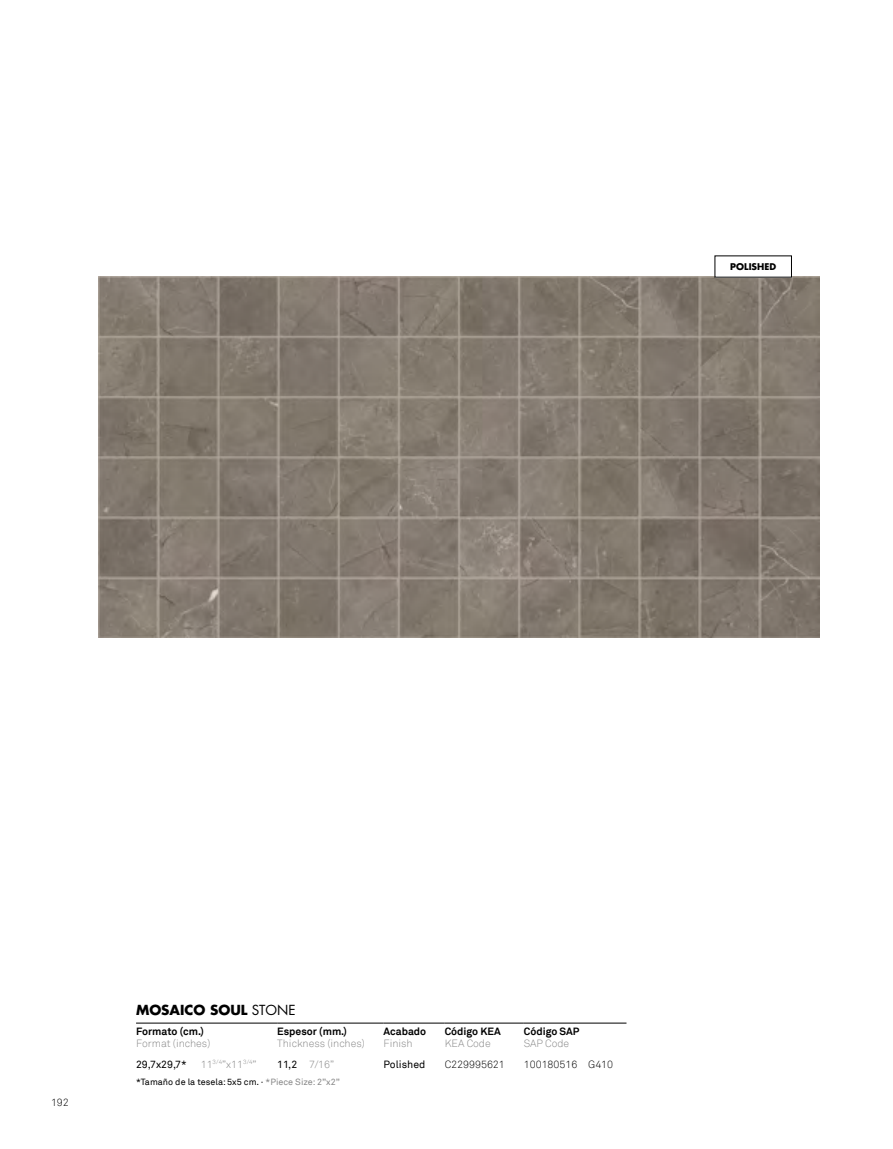
<style>
.page{position:relative;width:893px;height:1149px;background:#fff}
.page>*{position:absolute;margin:0;border:0;box-sizing:border-box;transform-origin:0 0}
.t1{font:700 13.5px "Futura Std";color:#000}
.t2{font:300 10.5px "Akkurat";color:#878787}
.t3{font:700 10.5px "Akkurat";color:#000}
.t4{font:300 10.5px "Akkurat";color:#000}
.t5{font:10.5px "Akkurat";color:#000}
.t6{font:9px "Akkurat";color:#000}
.t7{font:700 9px "Futura Std";color:#000}
.s1{font-weight:400}
.s2{font-weight:400;color:#000}
.s3{color:#878787}
</style>
<div class="page">
<hr style="left:136px;top:1022px;width:141px;height:1px;background:#000">
<hr style="left:277px;top:1022px;width:107px;height:1px;background:#000">
<hr style="left:384px;top:1022px;width:61px;height:1px;background:#000">
<hr style="left:445px;top:1022px;width:79px;height:1px;background:#000">
<hr style="left:524px;top:1022px;width:102px;height:1px;background:#000">
<img style="left:99px;top:276px;width:720px;height:361px">
<p class="t7" style="left:730px;top:261px;width:47px">POLISHED</p>
<p class="t4" style="left:51px;top:1095px;width:19px">192</p>
<p class="t1" style="left:136px;top:1000px;width:161px">MOSAICO SOUL <span class="s1">STONE</span></p>
<p class="t3" style="left:136px;top:1024px;width:69px">Formato (cm.)</p>
<p class="t2" style="left:136px;top:1036px;width:76px">Format (inches)</p>
<p class="t3" style="left:277px;top:1024px;width:71px">Espesor (mm.)</p>
<p class="t2" style="left:277px;top:1036px;width:89px">Thickness (inches)</p>
<p class="t3" style="left:384px;top:1024px;width:44px">Acabado</p>
<p class="t2" style="left:384px;top:1036px;width:31px">Finish</p>
<p class="t3" style="left:445px;top:1024px;width:58px">Código KEA</p>
<p class="t2" style="left:445px;top:1036px;width:48px">KEA Code</p>
<p class="t3" style="left:524px;top:1024px;width:57px">Código SAP</p>
<p class="t2" style="left:524px;top:1036px;width:47px">SAP Code</p>
<p class="t5" style="left:136px;top:1057px;width:52px">29,7x29,7*</p>
<p class="t2" style="left:201px;top:1057px;width:57px">11<sup>3/4</sup>”x11<sup>3/4</sup>”</p>
<p class="t2" style="left:277px;top:1057px;width:58px"><span class="s2">11,2</span> 7/16”</p>
<p class="t5" style="left:384px;top:1057px;width:43px">Polished</p>
<p class="t4" style="left:445px;top:1057px;width:62px">C229995621</p>
<p class="t4" style="left:524px;top:1057px;width:91px">100180516 G410</p>
<p class="t6" style="left:136px;top:1076px;width:205px">*Tamaño de la tesela: 5x5 cm. · <span class="s3">*Piece Size: 2”x2”</span></p>
</div>
